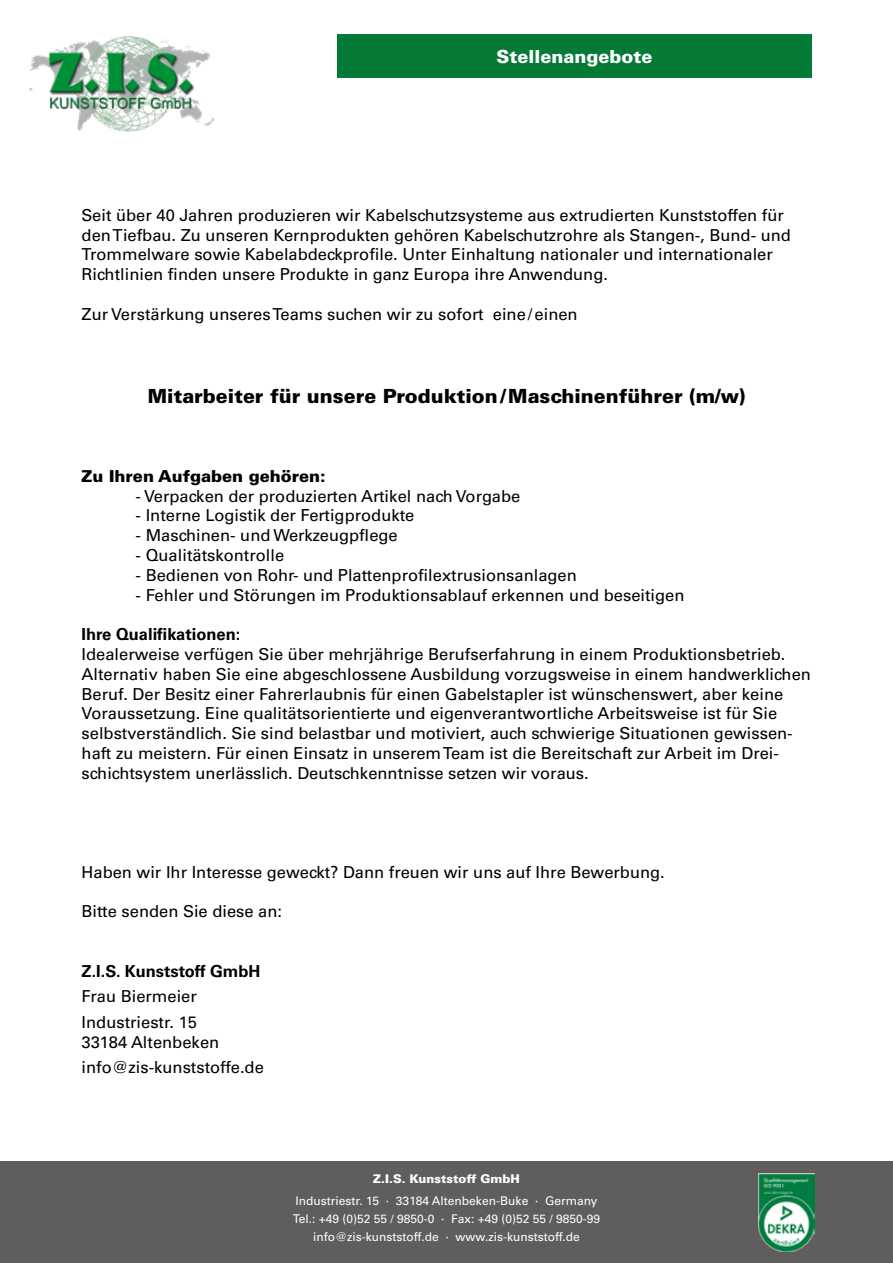
<style>
.page{position:relative;width:893px;height:1263px;background:#fff}
.page>*{position:absolute;margin:0;border:0;box-sizing:border-box;transform-origin:0 0}
.t1{font:900 19.5px "Univers";color:#000}
.t2{font:900 18px "Univers";color:#fff}
.t3{font:16.5px/19.8px "Univers";color:#000}
.t4{font:700 16.5px "Univers";color:#000}
.t5{font:900 16.5px "Univers";color:#000}
.t6{font:12px/18px "Univers";color:#fff;text-align:center}
.t7{font:900 12px "Univers";color:#fff}
</style>
<div class="page">
<div style="left:0;top:1161px;width:893px;height:102px;background:#605e5d"></div>
<img style="left:29px;top:36px;width:186px;height:96px">
<div style="left:338px;top:34px;width:474px;height:44px;background:#037b37"></div>
<img style="left:759px;top:1174px;width:55px;height:77px">
<p class="t2" style="left:497px;top:46px;width:157px">Stellenangebote</p>
<p class="t3" style="left:82px;top:205px;width:711px">Seit über 40 Jahren produzieren wir Kabelschutzsysteme aus extrudierten Kunststoffen für den Tiefbau. Zu unseren Kernprodukten gehören Kabelschutzrohre als Stangen-, Bund- und Trommelware sowie Kabelabdeckprofile. Unter Einhaltung nationaler und internationaler Richtlinien finden unsere Produkte in ganz Europa ihre Anwendung.</p>
<p class="t3" style="left:82px;top:304px;width:498px">Zur Verstärkung unseres Teams suchen wir zu sofort eine/einen</p>
<p class="t1" style="left:148px;top:383px;width:599px">Mitarbeiter für unsere Produktion/Maschinenführer (m/w)</p>
<p class="t5" style="left:82px;top:465px;width:246px">Zu Ihren Aufgaben gehören:</p>
<p class="t3" style="left:136px;top:486px;width:386px">- Verpacken der produzierten Artikel nach Vorgabe</p>
<p class="t3" style="left:136px;top:506px;width:280px">- Interne Logistik der Fertigprodukte</p>
<p class="t3" style="left:136px;top:525px;width:264px">- Maschinen- und Werkzeugpflege</p>
<p class="t3" style="left:136px;top:545px;width:150px">- Qualitätskontrolle</p>
<p class="t3" style="left:136px;top:565px;width:443px">- Bedienen von Rohr- und Plattenprofilextrusionsanlagen</p>
<p class="t3" style="left:136px;top:585px;width:550px">- Fehler und Störungen im Produktionsablauf erkennen und beseitigen</p>
<p class="t4" style="left:82px;top:625px;width:160px">Ihre Qualifikationen:</p>
<p class="t3" style="left:82px;top:644px;width:731px">Idealerweise verfügen Sie über mehrjährige Berufserfahrung in einem Produktionsbetrieb.<br>Alternativ haben Sie eine abgeschlossene Ausbildung vorzugsweise in einem handwerklichen Beruf. Der Besitz einer Fahrerlaubnis für einen Gabelstapler ist wünschenswert, aber keine Voraussetzung. Eine qualitätsorientierte und eigenverantwortliche Arbeitsweise ist für Sie selbstverständlich. Sie sind belastbar und motiviert, auch schwierige Situationen gewissen&shy;haft zu meistern. Für einen Einsatz in unserem Team ist die Bereitschaft zur Arbeit im Drei&shy;schichtsystem unerlässlich. Deutschkenntnisse setzen wir voraus.</p>
<p class="t3" style="left:82px;top:862px;width:585px">Haben wir Ihr Interesse geweckt? Dann freuen wir uns auf Ihre Bewerbung.</p>
<p class="t3" style="left:82px;top:902px;width:202px">Bitte senden Sie diese an:</p>
<p class="t4" style="left:82px;top:961px;width:180px">Z.I.S. Kunststoff GmbH</p>
<p class="t3" style="left:82px;top:984px;width:117px;line-height:25.5px">Frau Biermeier<br>Industriestr. 15</p>
<p class="t3" style="left:82px;top:1029px;width:184px;line-height:25.5px">33184 Altenbeken info@zis-kunststoffe.de</p>
<p class="t7" style="left:373px;top:1171px;width:148px">Z.I.S. Kunststoff GmbH</p>
<p class="t6" style="left:293px;top:1192px;width:309px">Industriestr. 15 · 33184 Altenbeken-Buke · Germany<br>Tel.: +49 (0)52 55 / 9850-0 · Fax: +49 (0)52 55 / 9850-99 info@zis-kunststoff.de · www.zis-kunststoff.de</p>
</div>
